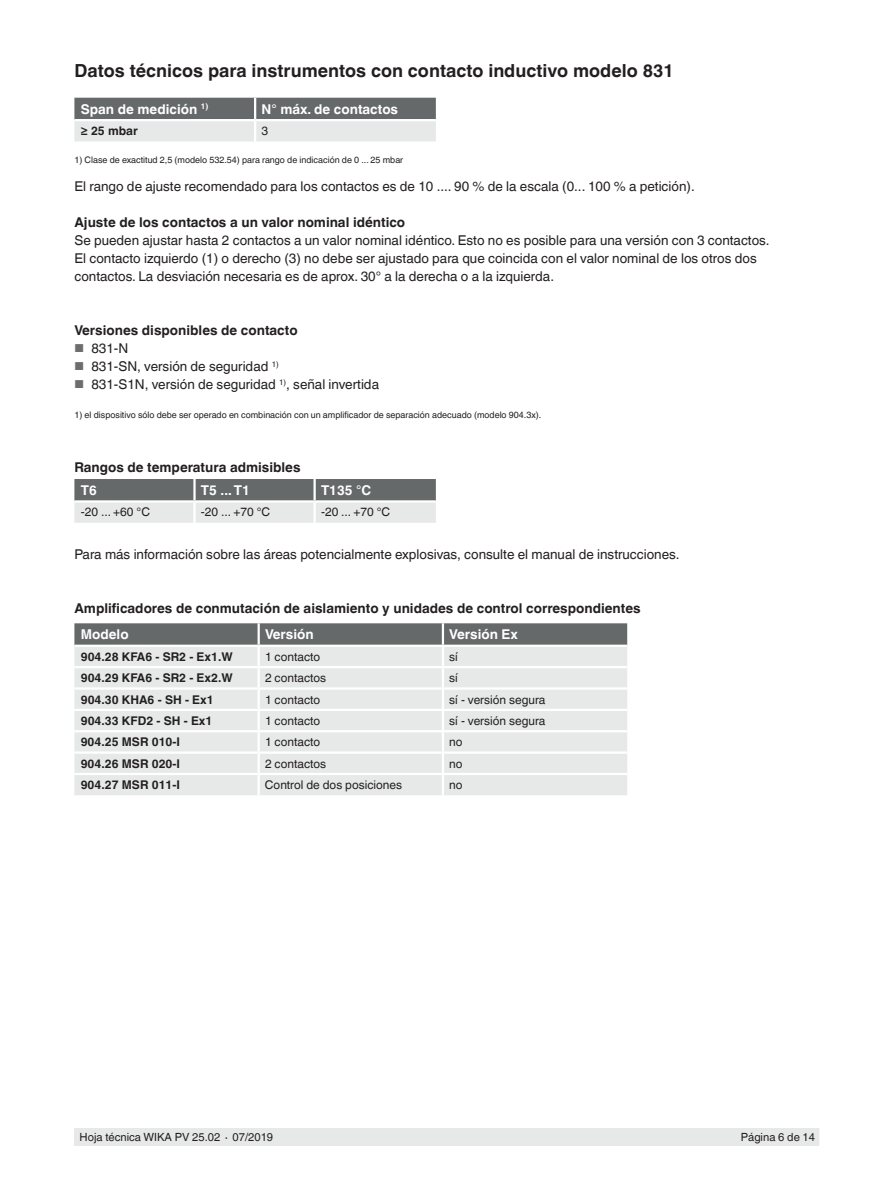
<style>
.page{position:relative;width:893px;height:1188px;background:#fff}
.page>*{position:absolute;margin:0;border:0;box-sizing:border-box;transform-origin:0 0}
.t1{font:700 18px "Helvetica World";color:#231f20}
.t2{font:13.5px/18px "Helvetica World";color:#231f20}
.t3{font:700 13.5px "Helvetica World";color:#231f20}
.t4{font:700 13.5px "Helvetica World";color:#fff}
.t5{font:12px "Helvetica World";color:#231f20}
.t6{font:700 12px "Helvetica World";color:#231f20}
.t7{font:11.25px "Helvetica World";color:#231f20}
.t8{font:9px "Helvetica World";color:#231f20}
.s1{font-size:11.55px;color:#6c6d70}
</style>
<div class="page">
<div style="left:75px;top:1128px;width:744px;height:17px;background:#e7e9e8"></div>
<svg style="left:74px;top:98px;width:362px;height:44px;background:#a7a9a9"></svg>
<hr style="left:254px;top:98px;width:2px;height:21px;background:#fff">
<hr style="left:254px;top:121px;width:2px;height:21px;background:#fff">
<hr style="left:74px;top:119px;width:181px;height:2px;background:#fff">
<hr style="left:255px;top:119px;width:181px;height:2px;background:#fff">
<svg style="left:74px;top:479px;width:362px;height:44px;background:#a5a7a7"></svg>
<hr style="left:193px;top:479px;width:3px;height:21px;background:#fff">
<hr style="left:313px;top:479px;width:3px;height:21px;background:#fff">
<hr style="left:193px;top:503px;width:3px;height:20px;background:#fff">
<hr style="left:315px;top:500px;width:121px;height:3px;background:#fff">
<hr style="left:313px;top:503px;width:3px;height:20px;background:#fff">
<hr style="left:74px;top:500px;width:121px;height:3px;background:#fff">
<hr style="left:195px;top:500px;width:120px;height:3px;background:#fff">
<div style="left:74px;top:775px;width:553px;height:20px;background:#e7e9e8"></div>
<svg style="left:74px;top:623px;width:553px;height:150px;background:#d6d8d7"></svg>
<hr style="left:258px;top:775px;width:2px;height:20px;background:#fff">
<hr style="left:442px;top:775px;width:2px;height:20px;background:#fff">
<hr style="left:74px;top:645px;width:185px;height:2px;background:#fff">
<hr style="left:259px;top:645px;width:184px;height:2px;background:#fff">
<hr style="left:443px;top:645px;width:184px;height:2px;background:#fff">
<h1 class="t1" style="left:74px;top:60px;width:601px">Datos técnicos para instrumentos con contacto inductivo modelo 831</h1>
<p class="t4" style="left:81px;top:101px;width:129px">Span de medición <sup>1)</sup></p>
<p class="t4" style="left:261px;top:101px;width:138px">N° máx. de contactos</p>
<p class="t6" style="left:81px;top:124px;width:59px">≥ 25 mbar</p>
<p class="t5" style="left:261px;top:124px;width:8px">3</p>
<p class="t8" style="left:74px;top:154px;width:330px">1) Clase de exactitud 2,5 (modelo 532.54) para rango de indicación de 0 ... 25 mbar</p>
<p class="t2" style="left:74px;top:177px;width:622px">El rango de ajuste recomendado para los contactos es de 10 .... 90 % de la escala (0... 100 % a petición).</p>
<p class="t3" style="left:74px;top:214px;width:332px">Ajuste de los contactos a un valor nominal idéntico</p>
<p class="t2" style="left:74px;top:231px;width:697px">Se pueden ajustar hasta 2 contactos a un valor nominal idéntico. Esto no es posible para una versión con 3 contactos.<br>El contacto izquierdo (1) o derecho (3) no debe ser ajustado para que coincida con el valor nominal de los otros dos contactos. La desviación necesaria es de aprox. 30° a la derecha o a la izquierda.</p>
<p class="t3" style="left:74px;top:322px;width:225px">Versiones disponibles de contacto</p>
<p class="t2" style="left:74px;top:339px;width:55px"><span class="s1">■</span> 831-N</p>
<p class="t2" style="left:74px;top:357px;width:206px"><span class="s1">■</span> 831-SN, versión de seguridad <sup>1)</sup></p>
<p class="t2" style="left:74px;top:375px;width:306px"><span class="s1">■</span> 831-S1N, versión de seguridad <sup>1)</sup>, señal invertida</p>
<p class="t8" style="left:74px;top:409px;width:468px">1) el dispositivo sólo debe ser operado en combinación con un amplificador de separación adecuado (modelo 904.3x).</p>
<p class="t3" style="left:74px;top:459px;width:228px">Rangos de temperatura admisibles</p>
<p class="t4" style="left:81px;top:483px;width:18px">T6</p>
<p class="t4" style="left:201px;top:483px;width:51px">T5 ... T1</p>
<p class="t4" style="left:321px;top:483px;width:52px">T135 °C</p>
<p class="t5" style="left:81px;top:505px;width:71px">-20 ... +60 °C</p>
<p class="t5" style="left:201px;top:505px;width:71px">-20 ... +70 °C</p>
<p class="t5" style="left:321px;top:505px;width:71px">-20 ... +70 °C</p>
<p class="t2" style="left:74px;top:545px;width:607px">Para más información sobre las áreas potencialmente explosivas, consulte el manual de instrucciones.</p>
<p class="t3" style="left:74px;top:600px;width:568px">Amplificadores de conmutación de aislamiento y unidades de control correspondientes</p>
<p class="t4" style="left:81px;top:627px;width:49px">Modelo</p>
<p class="t4" style="left:265px;top:627px;width:50px">Versión</p>
<p class="t4" style="left:449px;top:627px;width:70px">Versión Ex</p>
<p class="t6" style="left:81px;top:650px;width:154px">904.28 KFA6 - SR2 - Ex1.W</p>
<p class="t5" style="left:265px;top:650px;width:57px">1 contacto</p>
<p class="t5" style="left:449px;top:650px;width:10px">sí</p>
<p class="t6" style="left:81px;top:671px;width:154px">904.29 KFA6 - SR2 - Ex2.W</p>
<p class="t5" style="left:265px;top:671px;width:63px">2 contactos</p>
<p class="t5" style="left:449px;top:671px;width:10px">sí</p>
<p class="t6" style="left:81px;top:692px;width:134px">904.30 KHA6 - SH - Ex1</p>
<p class="t5" style="left:265px;top:692px;width:57px">1 contacto</p>
<p class="t5" style="left:449px;top:692px;width:98px">sí - versión segura</p>
<p class="t6" style="left:81px;top:714px;width:133px">904.33 KFD2 - SH - Ex1</p>
<p class="t5" style="left:265px;top:714px;width:57px">1 contacto</p>
<p class="t5" style="left:449px;top:714px;width:98px">sí - versión segura</p>
<p class="t6" style="left:81px;top:735px;width:101px">904.25 MSR 010-I</p>
<p class="t5" style="left:265px;top:735px;width:57px">1 contacto</p>
<p class="t5" style="left:449px;top:735px;width:15px">no</p>
<p class="t6" style="left:81px;top:756px;width:101px">904.26 MSR 020-I</p>
<p class="t5" style="left:265px;top:756px;width:63px">2 contactos</p>
<p class="t5" style="left:449px;top:756px;width:15px">no</p>
<p class="t6" style="left:81px;top:778px;width:101px">904.27 MSR 011-I</p>
<p class="t5" style="left:265px;top:778px;width:139px">Control de dos posiciones</p>
<p class="t5" style="left:449px;top:778px;width:15px">no</p>
<p class="t7" style="left:80px;top:1131px;width:195px">Hoja técnica WIKA PV 25.02 ∙ 07/2019</p>
<p class="t7" style="left:741px;top:1131px;width:76px">Página 6 de 14</p>
</div>
